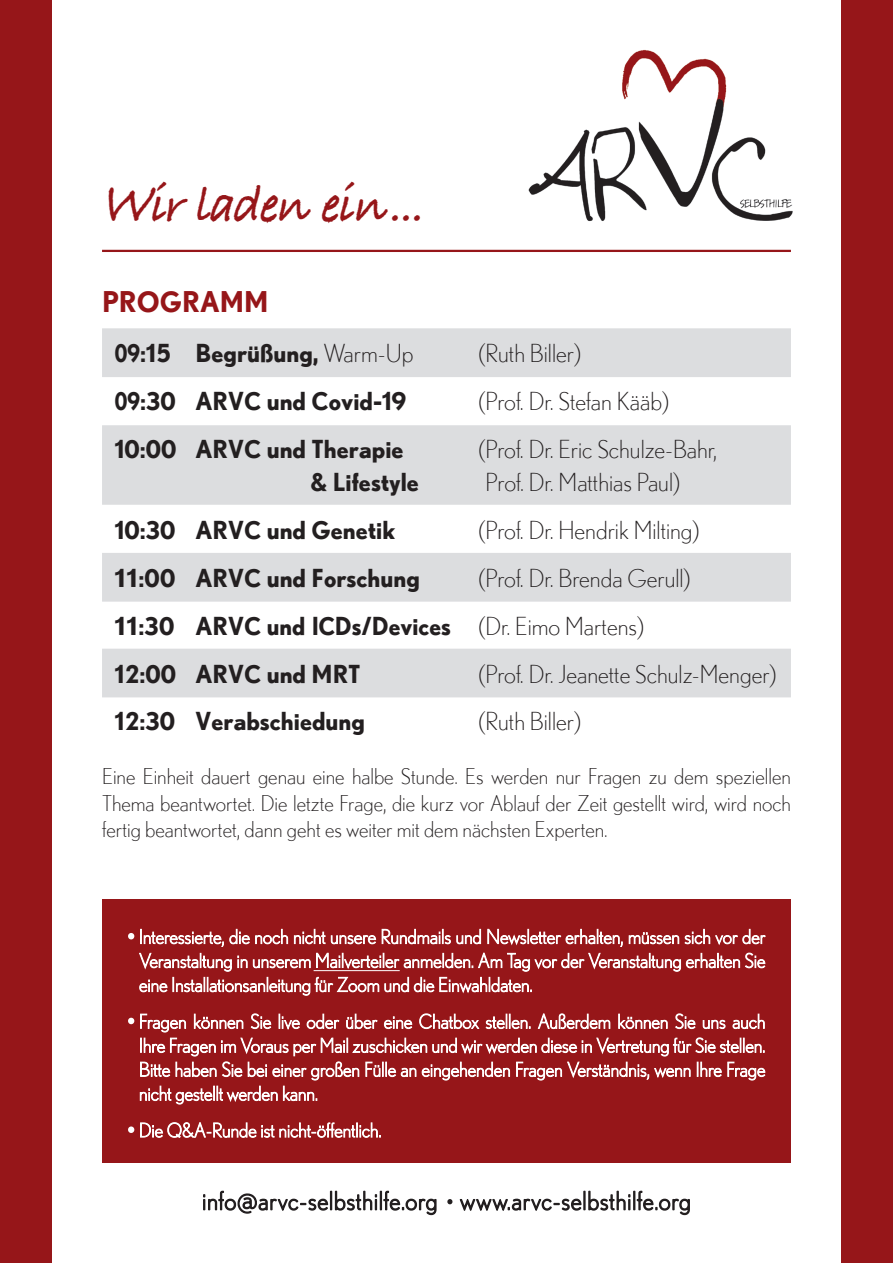
<style>
.page{position:relative;width:893px;height:1263px;background:#fff}
.page>*{position:absolute;margin:0;border:0;box-sizing:border-box;transform-origin:0 0}
.t1{font:italic 700 53.25px "Bradley Hand ITCTT";color:#961619;scale:.92 1}
.t2{font:700 28.5px "Nobel";color:#961619}
.t3{font:300 24.75px "Nobel";color:#231f20}
.t4{font:700 24.75px "Nobel";color:#231f20}
.t5{font:700 24.75px "Nobel";color:#231f20;scale:1.07 1}
.t6{font:700 24.75px "Nobel";color:#231f20;scale:.8 1}
.t7{font:300 21.75px/26.2px "Nobel";color:#231f20;text-align:justify}
.s1{font-size:61.2px}
.s2{font-weight:300}
</style>
<div class="page">
<div style="left:0;top:0;width:51px;height:1263px;background:#961619"></div>
<div style="left:842px;top:0;width:51px;height:1263px;background:#961619"></div>
<img style="left:528px;top:49px;width:265px;height:173px">
<hr style="left:102px;top:250px;width:689px;height:2px;background:#961619">
<div style="left:102px;top:899px;width:689px;height:264px;background:#961619"></div>
<svg style="left:203px;top:1190px;width:487px;height:26px"></svg>
<div style="left:102px;top:328px;width:689px;height:49px;background:#dcdddf"></div>
<div style="left:102px;top:425px;width:689px;height:80px;background:#dcdddf"></div>
<div style="left:102px;top:553px;width:689px;height:49px;background:#dcdddf"></div>
<div style="left:102px;top:649px;width:689px;height:48px;background:#dcdddf"></div>
<svg style="left:140px;top:1122px;width:241px;height:16px"></svg>
<svg style="left:128px;top:1126px;width:6px;height:7px"></svg>
<svg style="left:140px;top:1086px;width:177px;height:18px"></svg>
<svg style="left:140px;top:1013px;width:625px;height:67px"></svg>
<svg style="left:128px;top:1018px;width:6px;height:6px"></svg>
<svg style="left:140px;top:929px;width:626px;height:18px"></svg>
<svg style="left:128px;top:933px;width:6px;height:6px"></svg>
<svg style="left:139px;top:953px;width:626px;height:43px"></svg>
<p class="t1" style="left:102px;top:164px;width:366px"><span class="s1">W</span>irladen ein...</p>
<p class="t2" style="left:102px;top:285px;width:168px">PROGRAMM</p>
<p class="t6" style="left:115px;top:338px;width:375px">09:15 Begrüßung, <span class="s2">Warm-Up</span></p>
<p class="t3" style="left:478px;top:339px;width:104px">(Ruth Biller)</p>
<p class="t6" style="left:115px;top:386px;width:366px">09:30 ARVC und Covid-19</p>
<p class="t3" style="left:478px;top:387px;width:192px">(Prof. Dr. Stefan Kääb)</p>
<p class="t4" style="left:115px;top:434px;width:290px">10:00 ARVC und Therapie</p>
<p class="t3" style="left:478px;top:435px;width:240px">(Prof. Dr. Eric Schulze-Bahr,</p>
<p class="t4" style="left:311px;top:467px;width:110px">&amp; Lifestyle</p>
<p class="t3" style="left:486px;top:468px;width:196px">Prof. Dr. Matthias Paul)</p>
<p class="t4" style="left:115px;top:515px;width:282px">10:30 ARVC und Genetik</p>
<p class="t3" style="left:478px;top:516px;width:223px">(Prof. Dr. Hendrik Milting)</p>
<p class="t5" style="left:115px;top:563px;width:287px">11:00 ARVC und Forschung</p>
<p class="t3" style="left:478px;top:564px;width:214px">(Prof. Dr. Brenda Gerull)</p>
<p class="t5" style="left:115px;top:611px;width:496px">11:30 ARVC und ICDs/Devices <span class="s2">(Dr. Eimo Martens)</span></p>
<p class="t4" style="left:115px;top:659px;width:247px">12:00 ARVC und MRT</p>
<p class="t3" style="left:478px;top:659px;width:300px">(Prof. Dr. Jeanette Schulz-Menger)</p>
<p class="t4" style="left:115px;top:707px;width:252px">12:30 Verabschiedung</p>
<p class="t3" style="left:478px;top:707px;width:104px">(Ruth Biller)</p>
<p class="t7" style="left:102px;top:763px;width:690px">Eine Einheit dauert genau eine halbe Stunde. Es werden nur Fragen zu dem speziellen Thema beantwortet. Die letzte Frage, die kurz vor Ablauf der Zeit gestellt wird, wird noch fertig beantwortet, dann geht es weiter mit dem nächsten Experten.</p>
</div>
